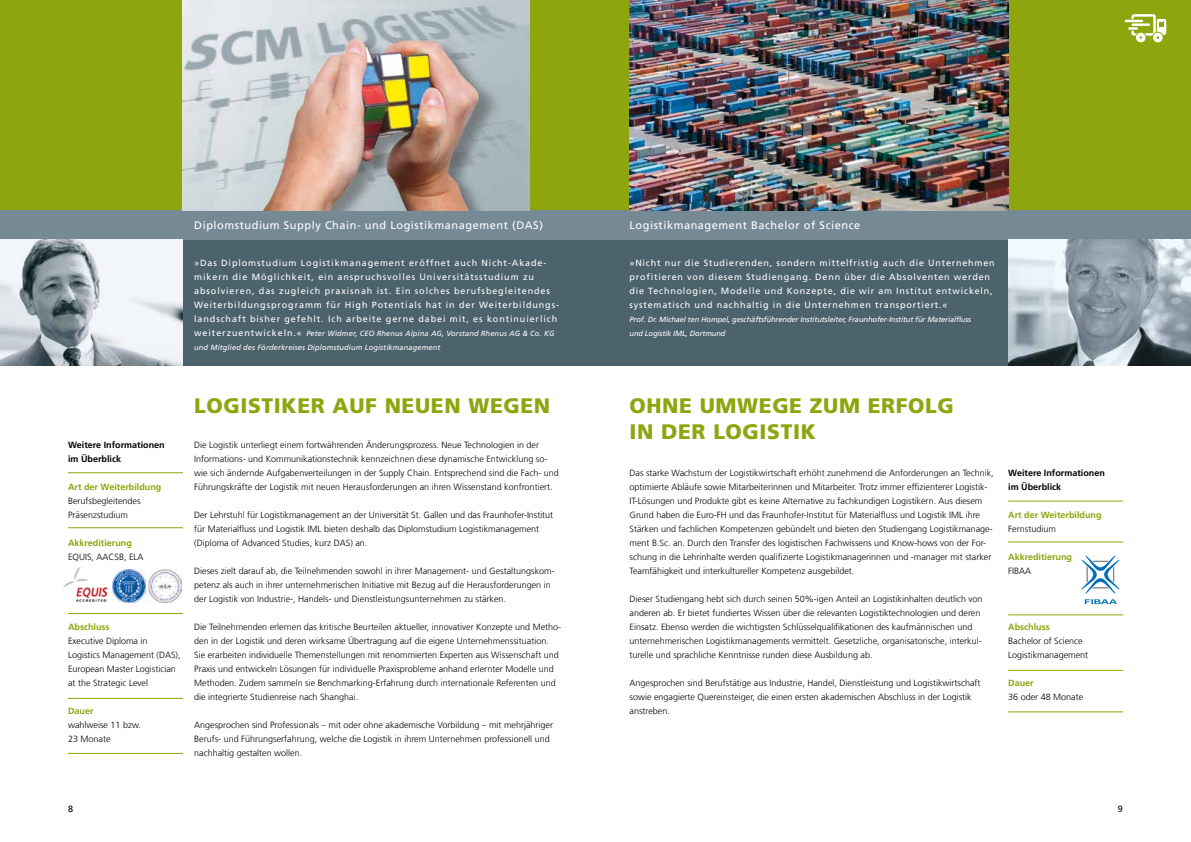
<style>
.page{position:relative;width:1191px;height:842px;background:#fff}
.page>*{position:absolute;margin:0;border:0;box-sizing:border-box;transform-origin:0 0}
.t1{font:900 21px/26px "Frutiger LT Com";letter-spacing:.03em;color:#8ea50d}
.t2{font:11px "Frutiger LT Com";letter-spacing:.05em;color:#fff}
.t3{font:300 9px/14px "Frutiger LT Com";color:#000}
.t4{font:9px/14px "Frutiger LT Com";letter-spacing:.1em;color:#fff}
.t5{font:700 9px "Frutiger LT Com";color:#8ea50d}
.t6{font:700 9px/14px "Frutiger LT Com";color:#000}
.t7{font:9px "Frutiger LT Com";color:#000}
.t8{font:italic 7.5px/14px "Frutiger LT Com";letter-spacing:.015em;color:#fff}
.t9{font:italic 7.5px/14px "Frutiger LT Com";letter-spacing:-.015em;color:#fff}
.s1{font-style:normal;font-size:9px}
</style>
<div class="page">
<div style="left:595px;top:0;width:596px;height:210px;background:#8ea50d"></div>
<div style="left:595px;top:210px;width:596px;height:156px;background:#4c626c"></div>
<div style="left:595px;top:210px;width:596px;height:30px;background:#768a95"></div>
<svg style="left:1081px;top:555px;width:38px;height:49px"></svg>
<img style="left:629px;top:0;width:379px;height:210px">
<img style="left:1008px;top:240px;width:183px;height:126px">
<hr style="left:1008px;top:712px;width:115px;height:1px;background:#8ea50d">
<hr style="left:1008px;top:501px;width:115px;height:1px;background:#8ea50d">
<hr style="left:1008px;top:542px;width:115px;height:1px;background:#8ea50d">
<hr style="left:1008px;top:670px;width:115px;height:1px;background:#8ea50d">
<hr style="left:1008px;top:615px;width:115px;height:1px;background:#8ea50d">
<svg style="left:1156px;top:19px;width:10px;height:16px"></svg>
<div style="left:1131px;top:14px;width:24px;height:22px;border:2px solid #fff"></div>
<svg style="left:1125px;top:19px;width:16px;height:1px"></svg>
<div style="left:1135px;top:32px;width:11px;height:11px;border:6px solid #8ea50d;border-radius:50%"></div>
<div style="left:1152px;top:32px;width:11px;height:11px;border:6px solid #8ea50d;border-radius:50%"></div>
<hr style="left:1132px;top:23px;width:16px;height:3px;background:#fff">
<svg style="left:1125px;top:20px;width:17px;height:10px"></svg>
<div style="left:1136px;top:33px;width:9px;height:9px;border:4px solid #fff;border-radius:50%"></div>
<div style="left:1153px;top:33px;width:9px;height:9px;border:4px solid #fff;border-radius:50%"></div>
<svg style="left:1156px;top:19px;width:7px;height:8px"></svg>
<div style="left:0;top:210px;width:595px;height:156px;background:#4c626c"></div>
<div style="left:0;top:0;width:595px;height:210px;background:#8ea50d"></div>
<div style="left:0;top:210px;width:595px;height:30px;background:#768a95"></div>
<img style="left:0;top:240px;width:183px;height:126px">
<hr style="left:68px;top:753px;width:115px;height:1px;background:#8ea50d">
<hr style="left:68px;top:698px;width:115px;height:1px;background:#8ea50d">
<hr style="left:68px;top:472px;width:115px;height:1px;background:#8ea50d">
<hr style="left:68px;top:527px;width:115px;height:1px;background:#8ea50d">
<hr style="left:68px;top:613px;width:115px;height:1px;background:#8ea50d">
<img style="left:112px;top:569px;width:34px;height:34px">
<img style="left:63px;top:567px;width:45px;height:35px">
<svg style="left:155px;top:579px;width:27px;height:24px"></svg>
<img style="left:148px;top:569px;width:33px;height:33px">
<img style="left:183px;top:0;width:346px;height:210px">
<p class="t2" style="left:194px;top:219px;width:350px">Diplomstudium Supply Chain- und Logistikmanagement (DAS)</p>
<p class="t4" style="left:194px;top:256px;width:366px">»Das Diplomstudium Logistikmanagement eröffnet auch Nicht-Akade&shy;mikern die Möglichkeit, ein anspruchsvolles Universitätsstudium zu absolvieren, das zugleich praxisnah ist. Ein solches berufsbegleitendes Weiterbildungsprogramm für High Potentials hat in der Weiterbildungs&shy;landschaft bisher gefehlt. Ich arbeite gerne dabei mit, es kontinuierlich</p>
<p class="t8" style="left:194px;top:326px;width:362px"><span class="s1">weiterzuentwickeln.«</span> Peter Widmer, CEO Rhenus Alpina AG, Vorstand Rhenus AG &amp; Co. KG und Mitglied des Förderkreises Diplomstudium Logistikmanagement</p>
<p class="t6" style="left:68px;top:438px;width:98px">Weitere Informationen im Überblick</p>
<p class="t5" style="left:68px;top:482px;width:95px">Art der Weiterbildung</p>
<p class="t3" style="left:68px;top:494px;width:74px">Berufsbegleitendes<br>Präsenzstudium</p>
<p class="t5" style="left:68px;top:538px;width:65px">Akkreditierung</p>
<p class="t3" style="left:68px;top:550px;width:77px">EQUIS, AACSB, ELA</p>
<p class="t5" style="left:68px;top:622px;width:43px">Abschluss</p>
<p class="t3" style="left:68px;top:634px;width:114px">Executive Diploma in<br>Logistics Management (DAS),<br>European Master Logistician at the Strategic Level</p>
<p class="t5" style="left:68px;top:706px;width:27px">Dauer</p>
<p class="t3" style="left:68px;top:718px;width:75px">wahlweise 11 bzw.<br>23 Monate</p>
<h1 class="t1" style="left:194px;top:392px;width:357px">LOGISTIKER AUF NEUEN WEGEN</h1>
<p class="t3" style="left:194px;top:438px;width:366px">Die Logistik unterliegt einem fortwährenden Änderungsprozess. Neue Technologien in der Informations- und Kommunikationstechnik kennzeichnen diese dynamische Entwicklung so&shy;wie sich ändernde Aufgabenverteilungen in der Supply Chain. Entsprechend sind die Fach- und Führungskräfte der Logistik mit neuen Herausforderungen an ihren Wissenstand konfrontiert.</p>
<p class="t3" style="left:194px;top:508px;width:360px">Der Lehrstuhl für Logistikmanagement an der Universität St. Gallen und das Fraunhofer-Institut für Materialfluss und Logistik IML bieten deshalb das Diplomstudium Logistikmanagement (Diploma of Advanced Studies, kurz DAS) an.</p>
<p class="t3" style="left:194px;top:564px;width:362px">Dieses zielt darauf ab, die Teilnehmenden sowohl in ihrer Management- und Gestaltungskom&shy;petenz als auch in ihrer unternehmerischen Initiative mit Bezug auf die Herausforderungen in der Logistik von Industrie-, Handels- und Dienstleistungsunternehmen zu stärken.</p>
<p class="t3" style="left:194px;top:620px;width:368px">Die Teilnehmenden erlernen das kritische Beurteilen aktueller, innovativer Konzepte und Metho&shy;den in der Logistik und deren wirksame Übertragung auf die eigene Unternehmenssituation.<br>Sie erarbeiten individuelle Themenstellungen mit renommierten Experten aus Wissenschaft und Praxis und entwickeln Lösungen für individuelle Praxisprobleme anhand erlernter Modelle und Methoden. Zudem sammeln sie Benchmarking-Erfahrung durch internationale Referenten und die integrierte Studienreise nach Shanghai.</p>
<p class="t3" style="left:194px;top:718px;width:360px">Angesprochen sind Professionals – mit oder ohne akademische Vorbildung – mit mehrjähriger<br>Berufs- und Führungserfahrung, welche die Logistik in ihrem Unternehmen professionell und nachhaltig gestalten wollen.</p>
<p class="t2" style="left:629px;top:218px;width:232px">Logistikmanagement Bachelor of Science</p>
<p class="t4" style="left:629px;top:256px;width:367px">»Nicht nur die Studierenden, sondern mittelfristig auch die Unternehmen profitieren von diesem Studiengang. Denn über die Absolventen werden die Technologien, Modelle und Konzepte, die wir am Institut entwickeln, systematisch und nachhaltig in die Unternehmen transportiert.«</p>
<p class="t9" style="left:629px;top:312px;width:343px">Prof. Dr. Michael ten Hompel, geschäftsführender Institutsleiter, Fraunhofer-Institut für Materialfluss und Logistik IML, Dortmund</p>
<h1 class="t1" style="left:629px;top:392px;width:326px">OHNE UMWEGE ZUM ERFOLG<br>IN DER LOGISTIK</h1>
<p class="t3" style="left:629px;top:466px;width:366px">Das starke Wachstum der Logistikwirtschaft erhöht zunehmend die Anforderungen an Technik, optimierte Abläufe sowie Mitarbeiterinnen und Mitarbeiter. Trotz immer effizienterer Logistik-IT-Lösungen und Produkte gibt es keine Alternative zu fachkundigen Logistikern. Aus diesem Grund haben die Euro-FH und das Fraunhofer-Institut für Materialfluss und Logistik IML ihre Stärken und fachlichen Kompetenzen gebündelt und bieten den Studiengang Logistikmanage&shy;ment B.Sc. an. Durch den Transfer des logistischen Fachwissens und Know-hows von der For&shy;schung in die Lehrinhalte werden qualifizierte Logistikmanagerinnen und -manager mit starker Teamfähigkeit und interkultureller Kompetenz ausgebildet.</p>
<p class="t3" style="left:629px;top:592px;width:354px">Dieser Studiengang hebt sich durch seinen 50%-igen Anteil an Logistikinhalten deutlich von anderen ab. Er bietet fundiertes Wissen über die relevanten Logistiktechnologien und deren Einsatz. Ebenso werden die wichtigsten Schlüsselqualifikationen des kaufmännischen und unternehmerischen Logistikmanagements vermittelt. Gesetzliche, organisatorische, interkul&shy;turelle und sprachliche Kenntnisse runden diese Ausbildung ab.</p>
<p class="t3" style="left:629px;top:676px;width:352px">Angesprochen sind Berufstätige aus Industrie, Handel, Dienstleistung und Logistikwirtschaft sowie engagierte Quereinsteiger, die einen ersten akademischen Abschluss in der Logistik anstreben.</p>
<p class="t6" style="left:1008px;top:466px;width:98px">Weitere Informationen im Überblick</p>
<p class="t5" style="left:1008px;top:510px;width:95px">Art der Weiterbildung</p>
<p class="t3" style="left:1008px;top:522px;width:49px">Fernstudium</p>
<p class="t5" style="left:1008px;top:552px;width:65px">Akkreditierung</p>
<p class="t3" style="left:1008px;top:564px;width:25px">FIBAA</p>
<p class="t5" style="left:1008px;top:622px;width:43px">Abschluss</p>
<p class="t3" style="left:1008px;top:634px;width:82px">Bachelor of Science<br>Logistikmanagement</p>
<p class="t5" style="left:1008px;top:678px;width:27px">Dauer</p>
<p class="t3" style="left:1008px;top:690px;width:77px">36 oder 48 Monate</p>
<p class="t7" style="left:68px;top:803px;width:7px">8</p>
<p class="t7" style="left:1118px;top:803px;width:7px">9</p>
</div>
